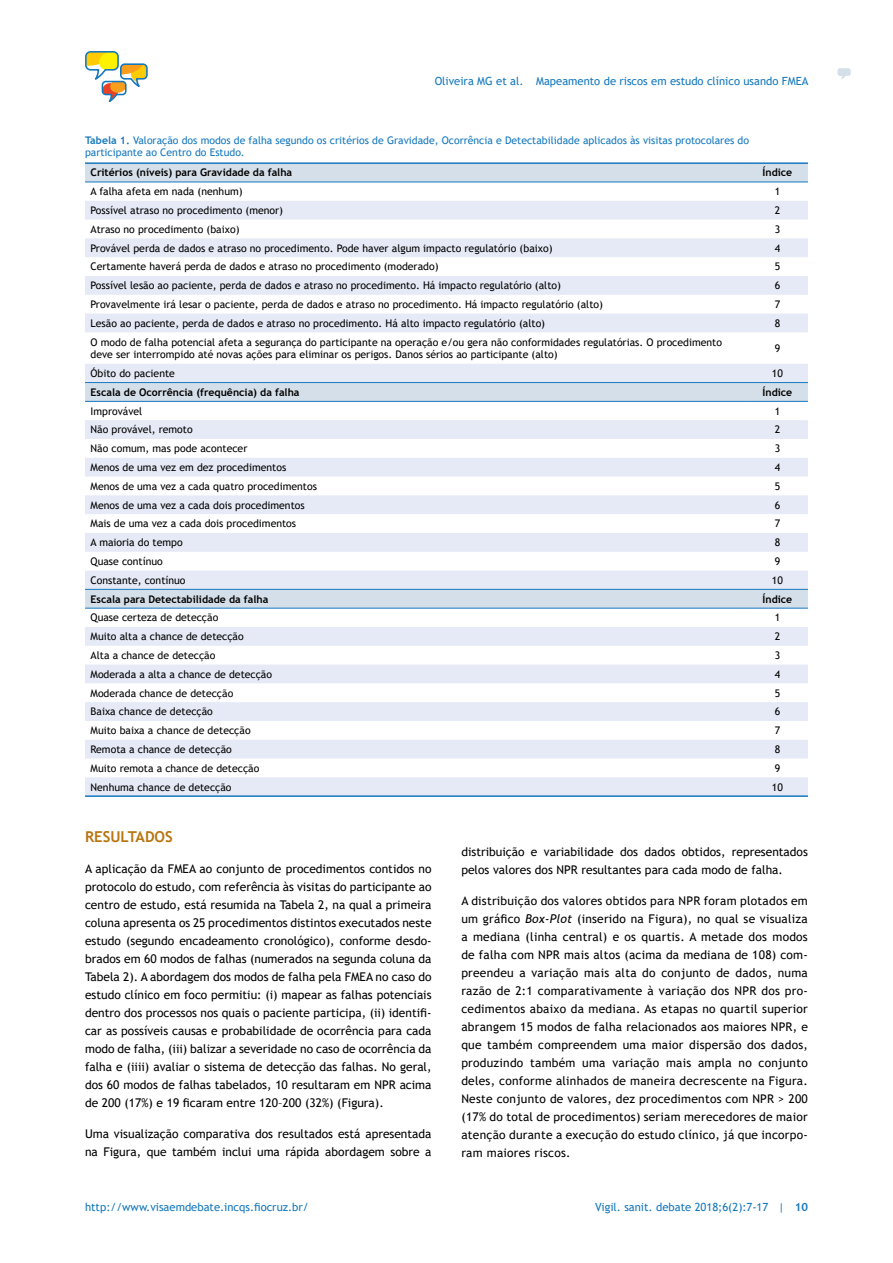
<style>
.page{position:relative;width:893px;height:1263px;background:#fff}
.page>*{position:absolute;margin:0;border:0;box-sizing:border-box;transform-origin:0 0}
.t1{font:700 15px "Trebuchet MS";color:#b87510}
.t2{font:12px/18px "Trebuchet MS";color:#000;text-align:justify}
.t3{font:11.25px "Trebuchet MS";color:#1578be}
.t4{font:10.5px/12.6px "Trebuchet MS";color:#000}
.t5{font:10.5px/12.6px "Trebuchet MS";color:#1578be}
.t6{font:700 10.5px "Trebuchet MS";color:#000}
.s1{font-weight:700}
.s2{font-style:italic}
</style>
<div class="page">
<svg style="left:85px;top:51px;width:63px;height:51px"></svg>
<svg style="left:837px;top:68px;width:14px;height:11px"></svg>
<div style="left:85px;top:164px;width:723px;height:18px;background:#d5dfe9"></div>
<svg style="left:85px;top:201px;width:723px;height:594px;fill:#e5eaf6"></svg>
<hr style="left:85px;top:162px;width:662px;height:2px;background:#1578be">
<hr style="left:747px;top:162px;width:61px;height:2px;background:#1578be">
<hr style="left:85px;top:182px;width:662px;height:1px;background:#1578be">
<hr style="left:747px;top:182px;width:61px;height:1px;background:#1578be">
<hr style="left:85px;top:795px;width:662px;height:2px;background:#1578be">
<hr style="left:747px;top:795px;width:61px;height:2px;background:#1578be">
<hr style="left:85px;top:589px;width:662px;height:1px;background:#1578be">
<hr style="left:747px;top:589px;width:61px;height:1px;background:#1578be">
<hr style="left:85px;top:608px;width:662px;height:1px;background:#1578be">
<hr style="left:747px;top:608px;width:61px;height:1px;background:#1578be">
<hr style="left:85px;top:382px;width:662px;height:1px;background:#1578be">
<hr style="left:747px;top:382px;width:61px;height:1px;background:#1578be">
<hr style="left:85px;top:401px;width:662px;height:1px;background:#1578be">
<hr style="left:747px;top:401px;width:61px;height:1px;background:#1578be">
<p class="t3" style="left:435px;top:74px;width:375px">Oliveira MG et al. Mapeamento de riscos em estudo clínico usando FMEA</p>
<p class="t5" style="left:85px;top:134px;width:665px"><span class="s1">Tabela 1.</span> Valoração dos modos de falha segundo os critérios de Gravidade, Ocorrência e Detectabilidade aplicados às visitas protocolares do participante ao Centro do Estudo.</p>
<p class="t6" style="left:91px;top:166px;width:203px">Critérios (níveis) para Gravidade da falha</p>
<p class="t6" style="left:763px;top:166px;width:31px">Índice</p>
<p class="t4" style="left:91px;top:185px;width:154px">A falha afeta em nada (nenhum)</p>
<p class="t4" style="left:775px;top:185px;width:7px">1</p>
<p class="t4" style="left:91px;top:204px;width:194px">Possível atraso no procedimento (menor)</p>
<p class="t4" style="left:775px;top:204px;width:7px">2</p>
<p class="t4" style="left:91px;top:223px;width:150px">Atraso no procedimento (baixo)</p>
<p class="t4" style="left:775px;top:223px;width:7px">3</p>
<p class="t4" style="left:91px;top:242px;width:463px">Provável perda de dados e atraso no procedimento. Pode haver algum impacto regulatório (baixo)</p>
<p class="t4" style="left:775px;top:242px;width:7px">4</p>
<p class="t4" style="left:91px;top:260px;width:349px">Certamente haverá perda de dados e atraso no procedimento (moderado)</p>
<p class="t4" style="left:775px;top:260px;width:7px">5</p>
<p class="t4" style="left:91px;top:279px;width:472px">Possível lesão ao paciente, perda de dados e atraso no procedimento. Há impacto regulatório (alto)</p>
<p class="t4" style="left:775px;top:279px;width:7px">6</p>
<p class="t4" style="left:91px;top:298px;width:514px">Provavelmente irá lesar o paciente, perda de dados e atraso no procedimento. Há impacto regulatório (alto)</p>
<p class="t4" style="left:775px;top:298px;width:7px">7</p>
<p class="t4" style="left:91px;top:317px;width:456px">Lesão ao paciente, perda de dados e atraso no procedimento. Há alto impacto regulatório (alto)</p>
<p class="t4" style="left:775px;top:317px;width:7px">8</p>
<p class="t4" style="left:91px;top:335px;width:633px">O modo de falha potencial afeta a segurança do participante na operação e/ou gera não conformidades regulatórias. O procedimento deve ser interrompido até novas ações para eliminar os perigos. Danos sérios ao participante (alto)</p>
<p class="t4" style="left:775px;top:342px;width:7px">9</p>
<p class="t4" style="left:91px;top:367px;width:86px">Óbito do paciente</p>
<p class="t4" style="left:772px;top:367px;width:13px">10</p>
<p class="t6" style="left:91px;top:385px;width:210px">Escala de Ocorrência (frequência) da falha</p>
<p class="t6" style="left:763px;top:385px;width:31px">Índice</p>
<p class="t4" style="left:91px;top:404px;width:53px">Improvável</p>
<p class="t4" style="left:775px;top:404px;width:7px">1</p>
<p class="t4" style="left:91px;top:423px;width:104px">Não provável, remoto</p>
<p class="t4" style="left:775px;top:423px;width:7px">2</p>
<p class="t4" style="left:91px;top:442px;width:158px">Não comum, mas pode acontecer</p>
<p class="t4" style="left:775px;top:442px;width:7px">3</p>
<p class="t4" style="left:91px;top:461px;width:197px">Menos de uma vez em dez procedimentos</p>
<p class="t4" style="left:775px;top:461px;width:7px">4</p>
<p class="t4" style="left:91px;top:480px;width:228px">Menos de uma vez a cada quatro procedimentos</p>
<p class="t4" style="left:775px;top:480px;width:7px">5</p>
<p class="t4" style="left:91px;top:498px;width:216px">Menos de uma vez a cada dois procedimentos</p>
<p class="t4" style="left:775px;top:498px;width:7px">6</p>
<p class="t4" style="left:91px;top:517px;width:207px">Mais de uma vez a cada dois procedimentos</p>
<p class="t4" style="left:775px;top:517px;width:7px">7</p>
<p class="t4" style="left:91px;top:536px;width:94px">A maioria do tempo</p>
<p class="t4" style="left:775px;top:536px;width:7px">8</p>
<p class="t4" style="left:91px;top:555px;width:74px">Quase contínuo</p>
<p class="t4" style="left:775px;top:555px;width:7px">9</p>
<p class="t4" style="left:91px;top:574px;width:97px">Constante, contínuo</p>
<p class="t4" style="left:772px;top:574px;width:13px">10</p>
<p class="t6" style="left:91px;top:592px;width:179px">Escala para Detectabilidade da falha</p>
<p class="t6" style="left:763px;top:592px;width:31px">Índice</p>
<p class="t4" style="left:91px;top:611px;width:129px">Quase certeza de detecção</p>
<p class="t4" style="left:775px;top:611px;width:7px">1</p>
<p class="t4" style="left:91px;top:630px;width:155px">Muito alta a chance de detecção</p>
<p class="t4" style="left:775px;top:630px;width:7px">2</p>
<p class="t4" style="left:91px;top:649px;width:126px">Alta a chance de detecção</p>
<p class="t4" style="left:775px;top:649px;width:7px">3</p>
<p class="t4" style="left:91px;top:668px;width:183px">Moderada a alta a chance de detecção</p>
<p class="t4" style="left:775px;top:668px;width:7px">4</p>
<p class="t4" style="left:91px;top:686px;width:144px">Moderada chance de detecção</p>
<p class="t4" style="left:775px;top:686px;width:7px">5</p>
<p class="t4" style="left:91px;top:705px;width:124px">Baixa chance de detecção</p>
<p class="t4" style="left:775px;top:705px;width:7px">6</p>
<p class="t4" style="left:91px;top:724px;width:162px">Muito baixa a chance de detecção</p>
<p class="t4" style="left:775px;top:724px;width:7px">7</p>
<p class="t4" style="left:91px;top:743px;width:143px">Remota a chance de detecção</p>
<p class="t4" style="left:775px;top:743px;width:7px">8</p>
<p class="t4" style="left:91px;top:762px;width:170px">Muito remota a chance de detecção</p>
<p class="t4" style="left:775px;top:762px;width:7px">9</p>
<p class="t4" style="left:91px;top:780px;width:142px">Nenhuma chance de detecção</p>
<p class="t4" style="left:772px;top:780px;width:13px">10</p>
<p class="t1" style="left:85px;top:827px;width:89px">RESULTADOS</p>
<p class="t2" style="left:85px;top:859px;width:348px">A aplicação da FMEA ao conjunto de procedimentos contidos no protocolo do estudo, com referência às visitas do participante ao centro de estudo, está resumida na Tabela 2, na qual a primeira coluna apresenta os 25 procedimentos distintos executados neste estudo (segundo encadeamento cronológico), conforme desdo&shy;brados em 60 modos de falhas (numerados na segunda coluna da Tabela 2). A abordagem dos modos de falha pela FMEA no caso do estudo clínico em foco permitiu: (i) mapear as falhas potenciais dentro dos processos nos quais o paciente participa, (ii) identifi&shy;car as possíveis causas e probabilidade de ocorrência para cada modo de falha, (iii) balizar a severidade no caso de ocorrência da falha e (iiii) avaliar o sistema de detecção das falhas. No geral, dos 60 modos de falhas tabelados, 10 resultaram em NPR acima de 200 (17%) e 19 ficaram entre 120–200 (32%) (Figura).</p>
<p class="t2" style="left:85px;top:1124px;width:348px">Uma visualização comparativa dos resultados está apresentada na Figura, que também inclui uma rápida abordagem sobre a</p>
<p class="t2" style="left:461px;top:842px;width:348px">distribuição e variabilidade dos dados obtidos, representados pelos valores dos NPR resultantes para cada modo de falha.</p>
<p class="t2" style="left:461px;top:891px;width:348px">A distribuição dos valores obtidos para NPR foram plotados em um gráfico <span class="s2">Box-Plot</span> (inserido na Figura), no qual se visualiza a mediana (linha central) e os quartis. A metade dos modos de falha com NPR mais altos (acima da mediana de 108) com&shy;preendeu a variação mais alta do conjunto de dados, numa razão de 2:1 comparativamente à variação dos NPR dos pro&shy;cedimentos abaixo da mediana. As etapas no quartil superior abrangem 15 modos de falha relacionados aos maiores NPR, e que também compreendem uma maior dispersão dos dados, produzindo também uma variação mais ampla no conjunto deles, conforme alinhados de maneira decrescente na Figura.<br>Neste conjunto de valores, dez procedimentos com NPR &gt; 200 (17% do total de procedimentos) seriam merecedores de maior atenção durante a execução do estudo clínico, já que incorpo&shy;ram maiores riscos.</p>
<p class="t3" style="left:85px;top:1199px;width:225px">http://www.visaemdebate.incqs.fiocruz.br/</p>
<p class="t3" style="left:595px;top:1199px;width:214px">Vigil. sanit. debate 2018;6(2):7-17 | <span class="s1">10</span></p>
</div>
